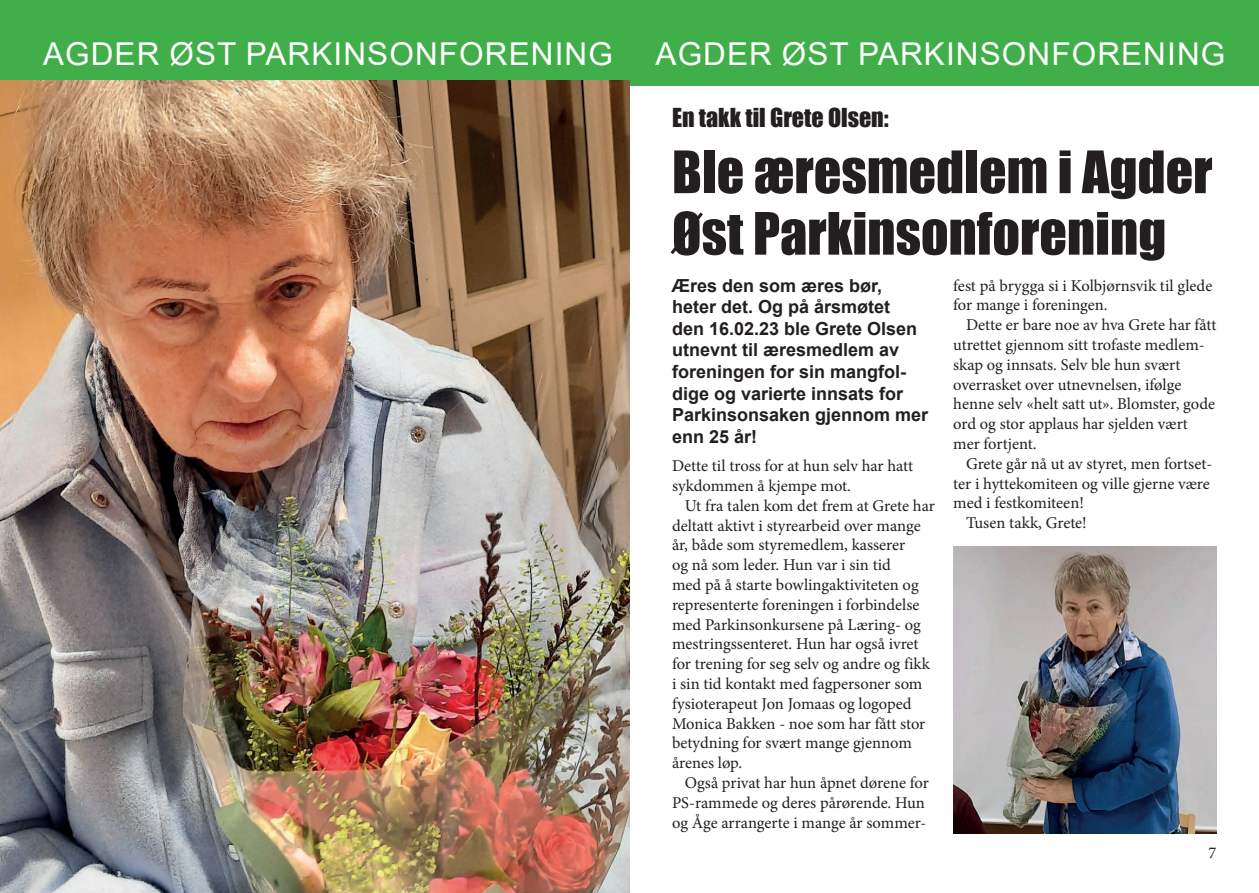
<style>
.page{position:relative;width:1259px;height:893px;background:#fff}
.page>*{position:absolute;margin:0;border:0;box-sizing:border-box;transform-origin:0 0}
.t1{font:54px/61.5px "Impact";color:#231f20}
.t2{font:31.5px "Arial";letter-spacing:.035em;color:#fff}
.t3{font:24px "Impact";color:#231f20}
.t4{font:700 18px/21.6px "Arial";color:#231f20}
.t5{font:16.5px/19.8px "Minion Pro";color:#231f20}
</style>
<div class="page">
<div style="left:629px;top:0;width:630px;height:85px;background:#40ae49"></div>
<div style="left:0;top:0;width:629px;height:85px;background:#40ae49"></div>
<img style="left:0;top:81px;width:629px;height:812px">
<img style="left:953px;top:546px;width:263px;height:287px">
<h2 class="t2" style="left:43px;top:33px;width:571px">AGDER ØST PARKINSONFORENING</h2>
<h2 class="t2" style="left:655px;top:33px;width:571px">AGDER ØST PARKINSONFORENING</h2>
<h3 class="t3" style="left:672px;top:99px;width:218px">En takk til Grete Olsen:</h3>
<h1 class="t1" style="left:672px;top:140px;width:542px">Ble æresmedlem i Agder<br>Øst Parkinsonforening</h1>
<p class="t4" style="left:672px;top:275px;width:258px">Æres den som æres bør, heter det. Og på årsmøtet<br>den 16.02.23 ble Grete Olsen utnevnt til æresmedlem av foreningen for sin mangfol&shy;dige og varierte innsats for<br>Parkinsonsaken gjennom mer enn 25 år!</p>
<p class="t5" style="left:672px;top:456px;width:242px">Dette til tross for at hun selv har hatt sykdommen å kjempe mot.</p>
<p class="t5" style="left:672px;top:496px;width:264px;text-indent:13px">Ut fra talen kom det frem at Grete har deltatt aktivt i styrearbeid over mange år, både som styremedlem, kasserer<br>og nå som leder. Hun var i sin tid<br>med på å starte bowlingaktiviteten og representerte foreningen i forbindelse med Parkinsonkursene på Læring- og mestringssenteret. Hun har også ivret for trening for seg selv og andre og fikk i sin tid kontakt med fagpersoner som fysioterapeut Jon Jomaas og logoped Monica Bakken - noe som har fått stor betydning for svært mange gjennom årenes løp.</p>
<p class="t5" style="left:672px;top:773px;width:258px;text-indent:13px">Også privat har hun åpnet dørene for<br>PS-rammede og deres pårørende. Hun og Åge arrangerte i mange år sommer-</p>
<p class="t5" style="left:953px;top:275px;width:261px">fest på brygga si i Kolbjørnsvik til glede for mange i foreningen.</p>
<p class="t5" style="left:953px;top:315px;width:265px;text-indent:13px">Dette er bare noe av hva Grete har fått utrettet gjennom sitt trofaste medlem&shy;skap og innsats. Selv ble hun svært overrasket over utnevnelsen, ifølge henne selv «helt satt ut». Blomster, gode ord og stor applaus har sjelden vært mer fortjent.</p>
<p class="t5" style="left:966px;top:454px;width:248px">Grete går nå ut av styret, men fortset-</p>
<p class="t5" style="left:953px;top:473px;width:258px">ter i hyttekomiteen og ville gjerne være</p>
<p class="t5" style="left:953px;top:493px;width:132px">med i festkomiteen!</p>
<p class="t5" style="left:966px;top:513px;width:122px">Tusen takk, Grete!</p>
<p class="t5" style="left:1208px;top:843px;width:9px">7</p>
</div>
